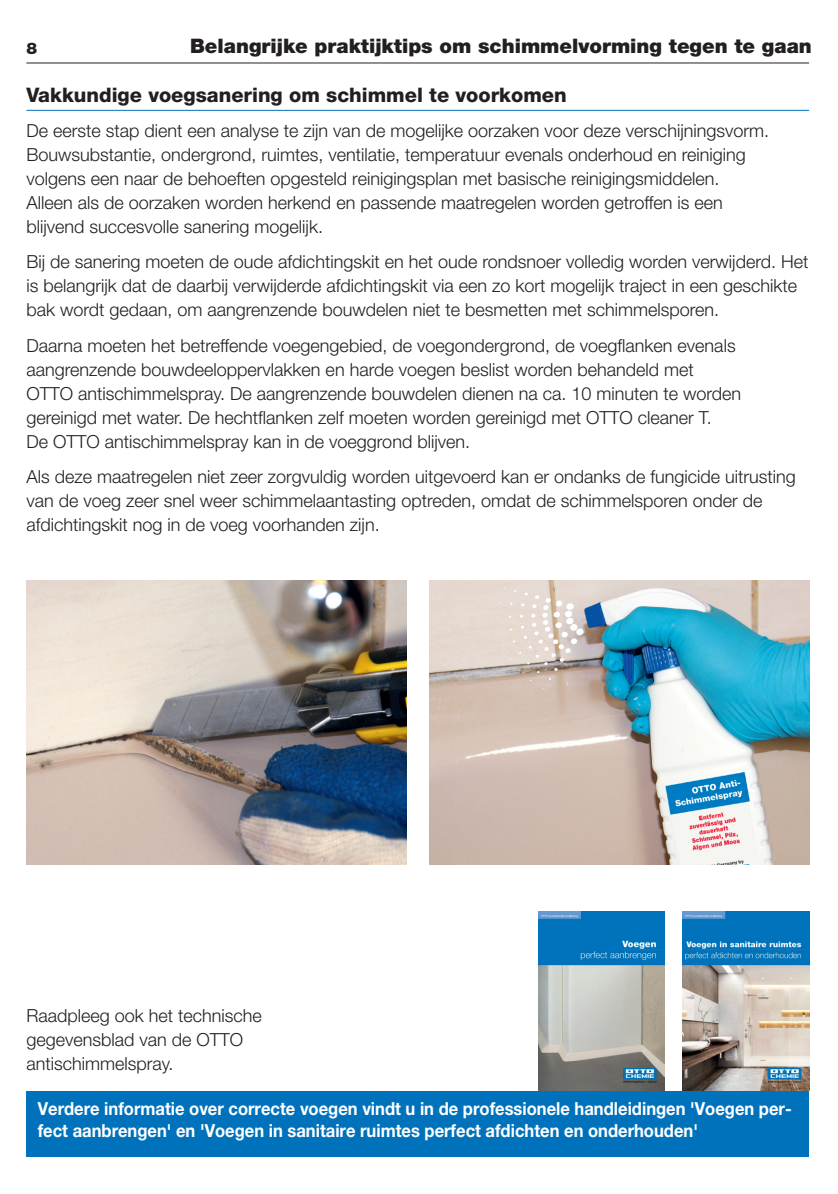
<style>
.page{position:relative;width:838px;height:1194px;background:#fff}
.page>*{position:absolute;margin:0;border:0;box-sizing:border-box;transform-origin:0 0}
.t1{font:900 20px "Helvetica Neue LT Pro";color:#231f20}
.t2{font:800 20px "Helvetica Neue LT Pro";color:#231f20}
.t3{font:300 18px/24px "Helvetica Neue LT Pro";color:#231f20}
.t4{font:700 18px/22px "Helvetica Neue LT Pro";color:#fff;scale:.92 1}
.t5{font:900 16px "Helvetica Neue LT Pro";color:#231f20}
</style>
<div class="page">
<hr style="left:26px;top:63px;width:783px;height:1px;background:#231f20">
<hr style="left:26px;top:110px;width:783px;height:1px;background:#0072bc">
<img style="left:26px;top:580px;width:380px;height:284px">
<img style="left:429px;top:580px;width:380px;height:284px">
<svg style="left:497px;top:587px;width:88px;height:94px;background:#dacdc5"></svg>
<div style="left:26px;top:1090px;width:783px;height:66px;background:#0072bc"></div>
<img style="left:538px;top:911px;width:126px;height:179px">
<img style="left:683px;top:911px;width:126px;height:179px">
<p class="t1" style="left:190px;top:34px;width:623px">Belangrijke praktijktips om schimmelvorming tegen te gaan</p>
<p class="t5" style="left:26px;top:39px;width:12px">8</p>
<p class="t2" style="left:26px;top:82px;width:542px">Vakkundige voegsanering om schimmel te voorkomen</p>
<p class="t3" style="left:26px;top:118px;width:744px">De eerste stap dient een analyse te zijn van de mogelijke oorzaken voor deze verschijningsvorm.<br>Bouwsubstantie, ondergrond, ruimtes, ventilatie, temperatuur evenals onderhoud en reiniging volgens een naar de behoeften opgesteld reinigingsplan met basische reinigingsmiddelen.<br>Alleen als de oorzaken worden herkend en passende maatregelen worden getroffen is een blijvend succesvolle sanering mogelijk.</p>
<p class="t3" style="left:26px;top:249px;width:783px">Bij de sanering moeten de oude afdichtingskit en het oude rondsnoer volledig worden verwijderd. Het is belangrijk dat de daarbij verwijderde afdichtingskit via een zo kort mogelijk traject in een geschikte bak wordt gedaan, om aangrenzende bouwdelen niet te besmetten met schimmelsporen.</p>
<p class="t3" style="left:26px;top:333px;width:716px">Daarna moeten het betreffende voegengebied, de voegondergrond, de voegflanken evenals aangrenzende bouwdeeloppervlakken en harde voegen beslist worden behandeld met OTTO antischimmelspray. De aangrenzende bouwdelen dienen na ca. 10 minuten te worden gereinigd met water. De hechtflanken zelf moeten worden gereinigd met OTTO cleaner T.<br>De OTTO antischimmelspray kan in de voeggrond blijven.</p>
<p class="t3" style="left:26px;top:464px;width:771px">Als deze maatregelen niet zeer zorgvuldig worden uitgevoerd kan er ondanks de fungicide uitrusting van de voeg zeer snel weer schimmelaantasting optreden, omdat de schimmelsporen onder de afdichtingskit nog in de voeg voorhanden zijn.</p>
<p class="t3" style="left:26px;top:1002px;width:237px">Raadpleeg ook het technische gegevensblad van de OTTO antischimmelspray.</p>
<p class="t4" style="left:38px;top:1096px;width:821px">Verdere informatie over correcte voegen vindt u in de professionele handleidingen 'Voegen per&shy;fect aanbrengen' en 'Voegen in sanitaire ruimtes perfect afdichten en onderhouden'</p>
</div>
